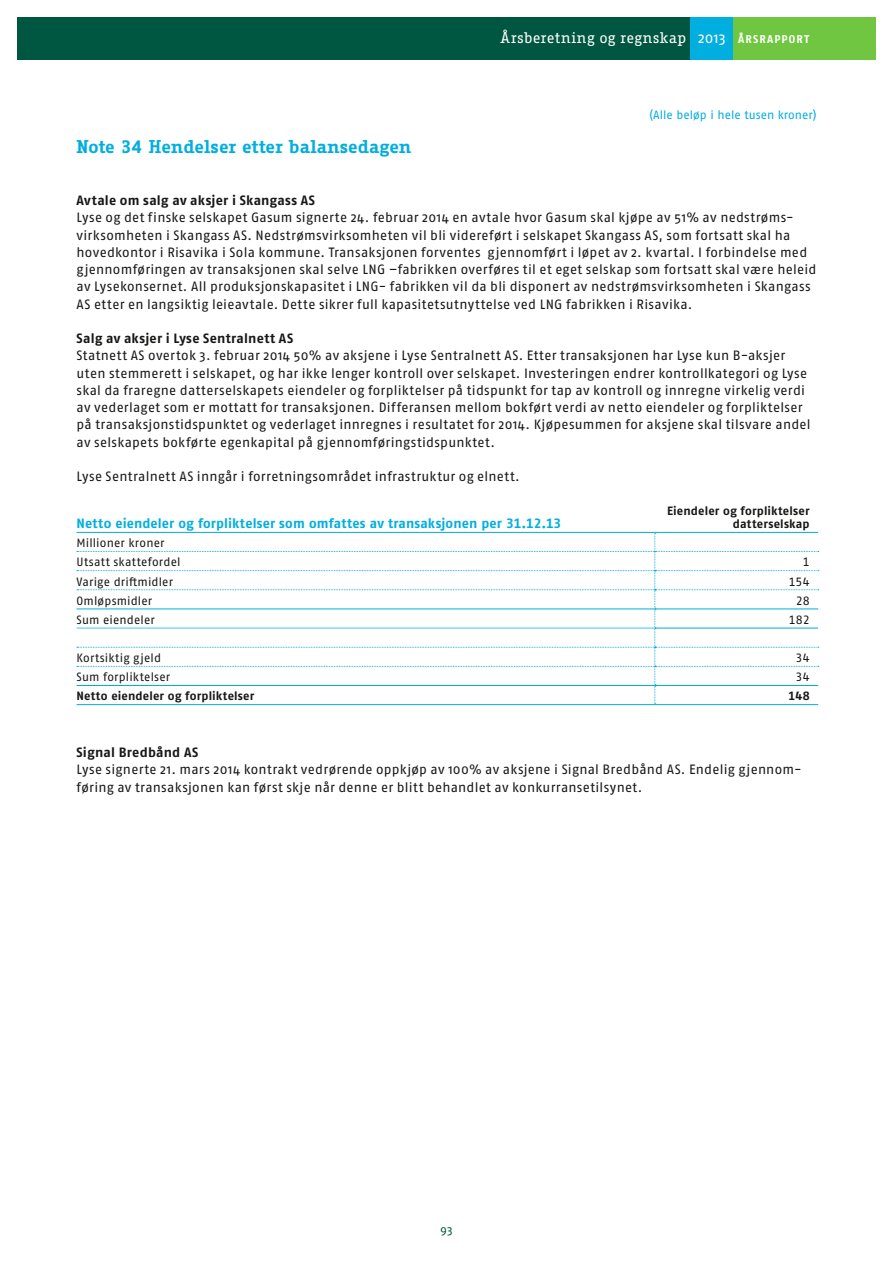
<style>
.page{position:relative;width:893px;height:1263px;background:#fff}
.page>*{position:absolute;margin:0;border:0;box-sizing:border-box;transform-origin:0 0}
.t1{font:700 18px "Fago Office Serif OT";letter-spacing:.005em;color:#00aedf}
.t2{font:15px "Fago Office Serif OT";letter-spacing:.02em;color:#fff}
.t3{font:13.5px/17.2px "Fago OT";letter-spacing:.02em;color:#181716}
.t4{font:700 13.5px "Fago OT";letter-spacing:.015em;color:#181716}
.t5{font:700 13.5px "Fago OT";letter-spacing:.01em;color:#00aedf}
.t6{font:12px/19.2px "Fago OT";letter-spacing:.01em;color:#181716}
.t7{font:700 12px/13.5px "Fago OT";letter-spacing:.015em;color:#181716;text-align:right}
.t8{font:12px "Fago OT";letter-spacing:.005em;color:#00aedf}
.t9{font:12px "Fago OT";color:#005741}
.s1{font-family:"Fago OT"}
.s2{font-family:"Fago OT";font-weight:700;font-size:11.25px}
</style>
<div class="page">
<svg style="left:77px;top:533px;width:742px;height:171px"></svg>
<hr style="left:77px;top:532px;width:578px;height:1px;background:#00aedf">
<hr style="left:655px;top:532px;width:163px;height:1px;background:#00aedf">
<hr style="left:77px;top:608px;width:578px;height:1px;background:#00aedf">
<hr style="left:655px;top:608px;width:163px;height:1px;background:#00aedf">
<hr style="left:655px;top:628px;width:163px;height:1px;background:#00aedf">
<hr style="left:77px;top:628px;width:577px;height:1px;background:#3ac7e9">
<hr style="left:77px;top:685px;width:578px;height:1px;background:#00aedf">
<hr style="left:655px;top:685px;width:163px;height:1px;background:#00aedf">
<hr style="left:77px;top:704px;width:578px;height:1px;background:#00aedf">
<hr style="left:655px;top:704px;width:163px;height:1px;background:#00aedf">
<div style="left:17px;top:17px;width:674px;height:43px;background:#005741"></div>
<div style="left:691px;top:17px;width:42px;height:43px;background:#00aedf"></div>
<div style="left:733px;top:17px;width:143px;height:43px;background:#70c640"></div>
<p class="t2" style="left:500px;top:29px;width:311px">Årsberetning og regnskap <span class="s1">2013</span> <span class="s2">ÅRSRAPPORT</span></p>
<p class="t8" style="left:649px;top:108px;width:169px">(Alle beløp i hele tusen kroner)</p>
<h1 class="t1" style="left:77px;top:136px;width:336px">Note 34 Hendelser etter balansedagen</h1>
<p class="t4" style="left:77px;top:192px;width:240px">Avtale om salg av aksjer i Skangass AS</p>
<p class="t3" style="left:77px;top:209px;width:741px">Lyse og det finske selskapet Gasum signerte 24. februar 2014 en avtale hvor Gasum skal kjøpe av 51% av nedstrøms&shy;virksomheten i Skangass AS. Nedstrømsvirksomheten vil bli videreført i selskapet Skangass AS, som fortsatt skal ha hovedkontor i Risavika i Sola kommune. Transaksjonen forventes gjennomført i løpet av 2. kvartal. I forbindelse med gjennomføringen av transaksjonen skal selve LNG –fabrikken overføres til et eget selskap som fortsatt skal være heleid av Lysekonsernet. All produksjonskapasitet i LNG- fabrikken vil da bli disponert av nedstrømsvirksomheten i Skangass AS etter en langsiktig leieavtale. Dette sikrer full kapasitetsutnyttelse ved LNG fabrikken i Risavika.</p>
<p class="t4" style="left:77px;top:330px;width:218px">Salg av aksjer i Lyse Sentralnett AS</p>
<p class="t3" style="left:77px;top:347px;width:736px">Statnett AS overtok 3. februar 2014 50% av aksjene i Lyse Sentralnett AS. Etter transaksjonen har Lyse kun B-aksjer uten stemmerett i selskapet, og har ikke lenger kontroll over selskapet. Investeringen endrer kontrollkategori og Lyse skal da fraregne datterselskapets eiendeler og forpliktelser på tidspunkt for tap av kontroll og innregne virkelig verdi av vederlaget som er mottatt for transaksjonen. Differansen mellom bokført verdi av netto eiendeler og forpliktelser på transaksjonstidspunktet og vederlaget innregnes i resultatet for 2014. Kjøpesummen for aksjene skal tilsvare andel av selskapets bokførte egenkapital på gjennomføringstidspunktet.</p>
<p class="t3" style="left:77px;top:468px;width:445px">Lyse Sentralnett AS inngår i forretningsområdet infrastruktur og elnett.</p>
<p class="t5" style="left:77px;top:515px;width:486px">Netto eiendeler og forpliktelser som omfattes av transaksjonen per 31.12.13</p>
<p class="t7" style="left:667px;top:504px;width:144px">Eiendeler og forpliktelser datterselskap</p>
<p class="t6" style="left:77px;top:533px;width:106px">Millioner kroner<br>Utsatt skattefordel</p>
<p class="t6" style="left:803px;top:553px;width:8px">1</p>
<p class="t6" style="left:77px;top:572px;width:98px">Varige driftmidler</p>
<p class="t6" style="left:789px;top:572px;width:22px">154</p>
<p class="t6" style="left:77px;top:591px;width:77px">Omløpsmidler</p>
<p class="t6" style="left:796px;top:591px;width:15px">28</p>
<p class="t6" style="left:77px;top:610px;width:80px">Sum eiendeler</p>
<p class="t6" style="left:789px;top:610px;width:22px">182</p>
<p class="t6" style="left:77px;top:648px;width:86px">Kortsiktig gjeld</p>
<p class="t6" style="left:796px;top:648px;width:16px">34</p>
<p class="t6" style="left:77px;top:667px;width:95px">Sum forpliktelser</p>
<p class="t6" style="left:796px;top:667px;width:16px">34</p>
<p class="t7" style="left:77px;top:689px;width:179px">Netto eiendeler og forpliktelser</p>
<p class="t7" style="left:788px;top:689px;width:23px">148</p>
<p class="t4" style="left:77px;top:744px;width:123px">Signal Bredbånd AS</p>
<p class="t3" style="left:77px;top:761px;width:727px">Lyse signerte 21. mars 2014 kontrakt vedrørende oppkjøp av 100% av aksjene i Signal Bredbånd AS. Endelig gjennom&shy;føring av transaksjonen kan først skje når denne er blitt behandlet av konkurransetilsynet.</p>
<p class="t9" style="left:440px;top:1223px;width:14px">93</p>
</div>
